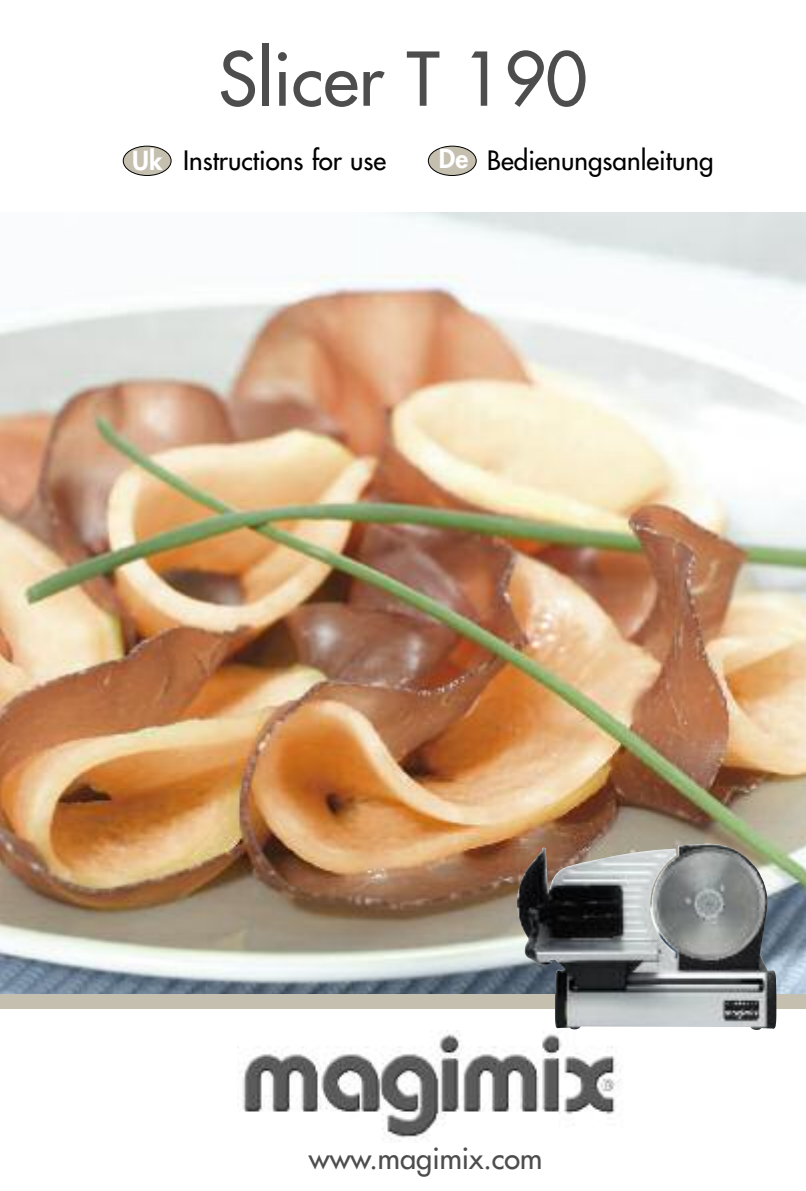
<style>
.page{position:relative;width:806px;height:1191px;background:#fff}
.page>*{position:absolute;margin:0;border:0;box-sizing:border-box;transform-origin:0 0}
.t1{font:72px "Futura";color:#4d4d4d}
.t2{font:29px "Futura";color:#4d4d4d}
.t3{font:26px "Futura";color:#000}
.s1{font-weight:800;font-size:25.6px;color:#fff}
</style>
<div class="page">
<div style="left:428px;top:146px;width:48px;height:29px;background:#c5bfaf;border-radius:50%"></div>
<div style="left:427px;top:146px;width:49px;height:30px;border:2px solid #000;border-radius:50%"></div>
<div style="left:123px;top:146px;width:48px;height:29px;background:#c5bfaf;border-radius:50%"></div>
<div style="left:123px;top:146px;width:48px;height:30px;border:2px solid #000;border-radius:50%"></div>
<img style="left:0;top:212px;width:805px;height:782px">
<img style="left:237px;top:1031px;width:384px;height:110px">
<div style="left:0;top:994px;width:805px;height:14px;background:#c5bfaf"></div>
<img style="left:516px;top:843px;width:260px;height:187px">
<h1 class="t1" style="left:218px;top:43px;width:370px">Slicer T 190</h1>
<p class="t3" style="left:132px;top:147px;width:255px"><span class="s1">Uk</span> Instructions for use</p>
<p class="t3" style="left:438px;top:147px;width:276px"><span class="s1">De</span> Bedienungsanleitung</p>
<p class="t2" style="left:308px;top:1143px;width:235px">www.magimix.com</p>
</div>
